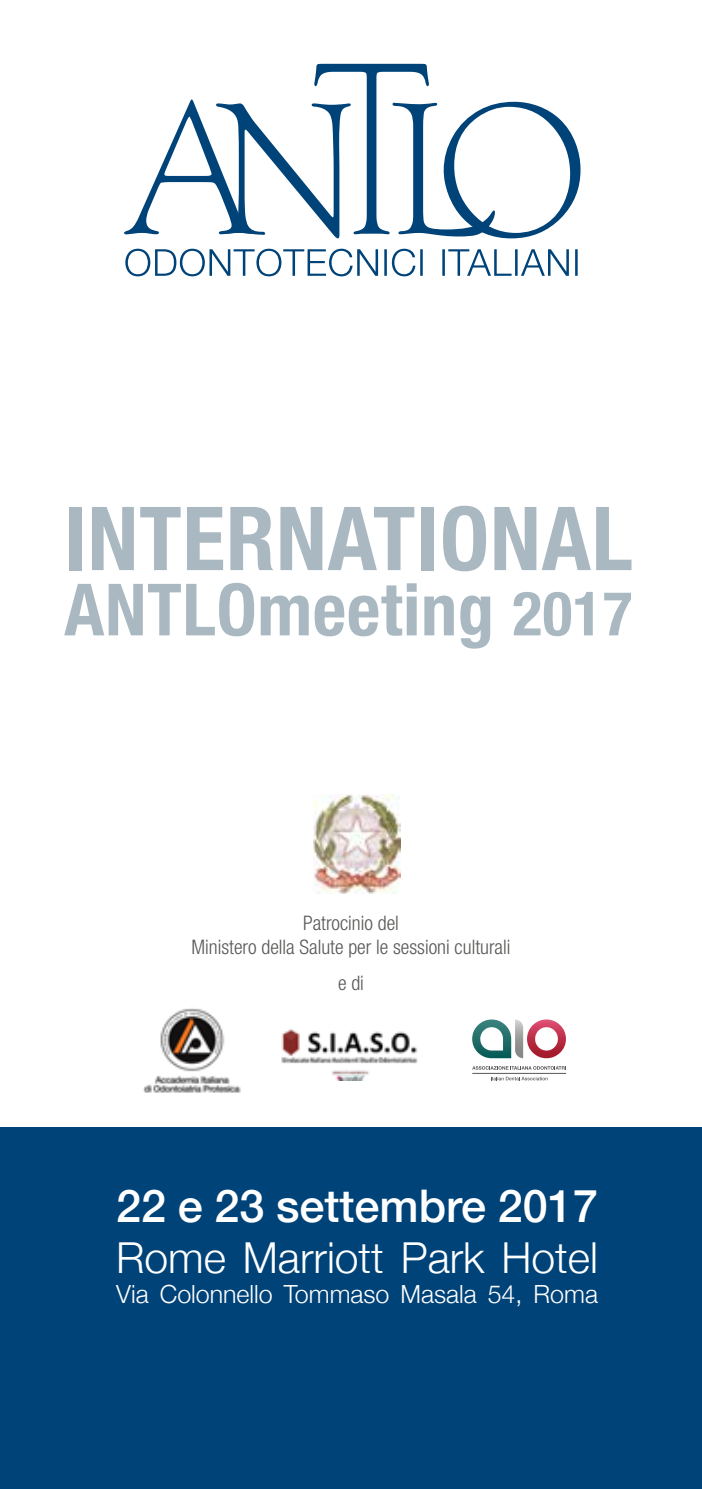
<style>
.page{position:relative;width:702px;height:1489px;background:#fff}
.page>*{position:absolute;margin:0;border:0;box-sizing:border-box;transform-origin:0 0}
.t1{font:700 condensed 88.5px "Helvetica Neue LT Std";letter-spacing:.01em;color:#a9b8c1}
.t2{font:700 condensed 72px "Helvetica Neue LT Std";letter-spacing:.01em;color:#a9b8c1}
.t3{font:500 45px "Helvetica Neue";color:#fff}
.t4{font:300 42.75px "Helvetica Neue";color:#fff}
.t5{font:300 25px "Helvetica Neue";color:#fff}
.t6{font:300 condensed 20px/24px "Helvetica Neue LT Std";color:#575756;text-align:center}
.s1{font-size:61.25px}
</style>
<div class="page">
<div style="left:0;top:1127px;width:702px;height:361px;background:#004379"></div>
<img style="left:313px;top:794px;width:88px;height:99px">
<img style="left:143px;top:1008px;width:98px;height:85px">
<svg style="left:472px;top:1019px;width:94px;height:39px"></svg>
<hr style="left:472px;top:1072px;width:94px;height:1px;background:#575756">
<svg style="left:472px;top:1066px;width:94px;height:3px"></svg>
<svg style="left:491px;top:1076px;width:56px;height:4px"></svg>
<img style="left:281px;top:1029px;width:137px;height:51px">
<svg style="left:125px;top:249px;width:452px;height:27px"></svg>
<svg style="left:124px;top:64px;width:456px;height:174px"></svg>
<h1 class="t1" style="left:64px;top:485px;width:570px">INTERNATIONAL</h1>
<h2 class="t2" style="left:64px;top:566px;width:569px">ANTLOmeeting <span class="s1">2017</span></h2>
<p class="t6" style="left:191px;top:910px;width:320px">Patrocinio del<br>Ministero della Salute per le sessioni culturali</p>
<p class="t6" style="left:338px;top:971px;width:27px">e di</p>
<h3 class="t3" style="left:116px;top:1169px;width:483px">22 e 23 settembre 2017</h3>
<h3 class="t4" style="left:116px;top:1223px;width:483px">Rome Marriott Park Hotel</h3>
<p class="t5" style="left:116px;top:1273px;width:483px">Via Colonnello Tommaso Masala 54, Roma</p>
</div>
